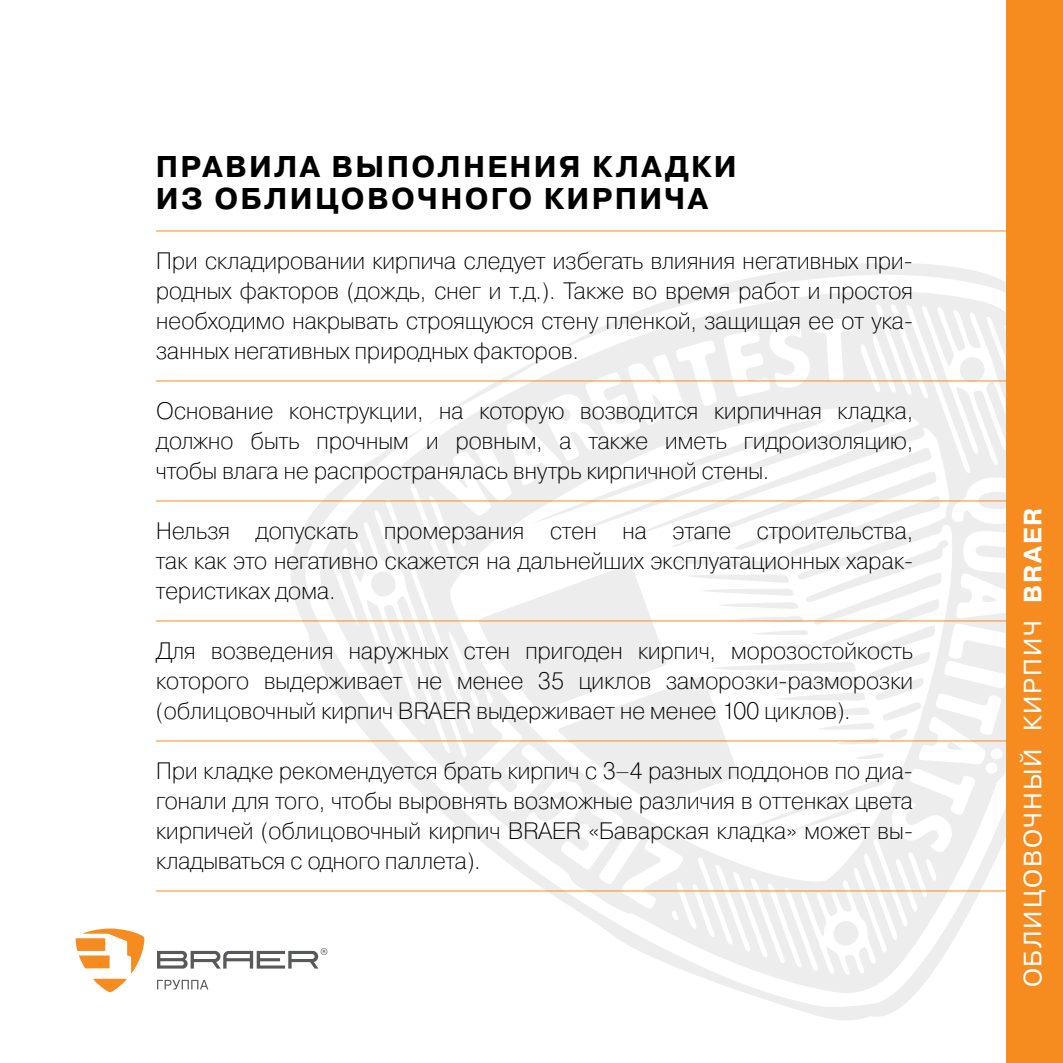
<style>
.page{position:relative;width:1063px;height:1063px;background:#fff}
.page>*{position:absolute;margin:0;border:0;box-sizing:border-box;transform-origin:0 0}
.t1{font:700 30px/32.5px "Pragmatica PT";letter-spacing:.075em;color:#000}
.t2{font:25px "Pragmatica PT";letter-spacing:.075em;color:#fff}
.t3{font:200 23.75px/30px "Pragmatica PT";letter-spacing:-.02em;color:#000;text-align:justify}
.s1{font-weight:700}
</style>
<div class="page">
<svg style="left:289px;top:263px;width:717px;height:757px"></svg>
<svg style="left:76px;top:929px;width:68px;height:63px"></svg>
<svg style="left:157px;top:948px;width:170px;height:21px"></svg>
<svg style="left:157px;top:980px;width:51px;height:10px"></svg>
<hr style="left:156px;top:231px;width:857px;height:1px;background:#f68b1f">
<hr style="left:156px;top:381px;width:857px;height:1px;background:#f68b1f">
<hr style="left:156px;top:501px;width:857px;height:1px;background:#f68b1f">
<hr style="left:156px;top:621px;width:857px;height:1px;background:#f68b1f">
<hr style="left:156px;top:741px;width:857px;height:1px;background:#f68b1f">
<hr style="left:156px;top:891px;width:857px;height:1px;background:#f68b1f">
<div style="left:1006px;top:0;width:57px;height:1063px;background:#f68b1f"></div>
<p class="t1" style="left:156px;top:151px;width:582px">ПРАВИЛА ВЫПОЛНЕНИЯ КЛАДКИ<br>ИЗ ОБЛИЦОВОЧНОГО КИРПИЧА</p>
<p class="t3" style="left:156px;top:246px;width:759px">При складировании кирпича следует избегать влияния негативных при&shy;родных факторов (дождь, снег и т.д.). Также во время работ и простоя необходимо накрывать строящуюся стену пленкой, защищая ее от ука&shy;занных негативных природных факторов.</p>
<p class="t3" style="left:156px;top:396px;width:759px">Основание конструкции, на которую возводится кирпичная кладка, должно быть прочным и ровным, а также иметь гидроизоляцию, чтобы влага не распространялась внутрь кирпичной стены.</p>
<p class="t3" style="left:156px;top:516px;width:759px">Нельзя допускать промерзания стен на этапе строительства, так как это негативно скажется на дальнейших эксплуатационных харак&shy;теристиках дома.</p>
<p class="t3" style="left:156px;top:636px;width:759px">Для возведения наружных стен пригоден кирпич, морозостойкость которого выдерживает не менее 35 циклов заморозки-разморозки (облицовочный кирпич BRAER выдерживает не менее 100 циклов).</p>
<p class="t3" style="left:156px;top:756px;width:759px">При кладке рекомендуется брать кирпич с 3–4 разных поддонов по диа&shy;гонали для того, чтобы выровнять возможные различия в оттенках цвета кирпичей (облицовочный кирпич BRAER «Баварская кладка» может вы&shy;кладываться с одного паллета).</p>
<p class="t2" style="left:1019px;top:987px;width:481px;rotate:-90deg">ОБЛИЦОВОЧНЫЙ КИРПИЧ <span class="s1">BRAER</span></p>
</div>
